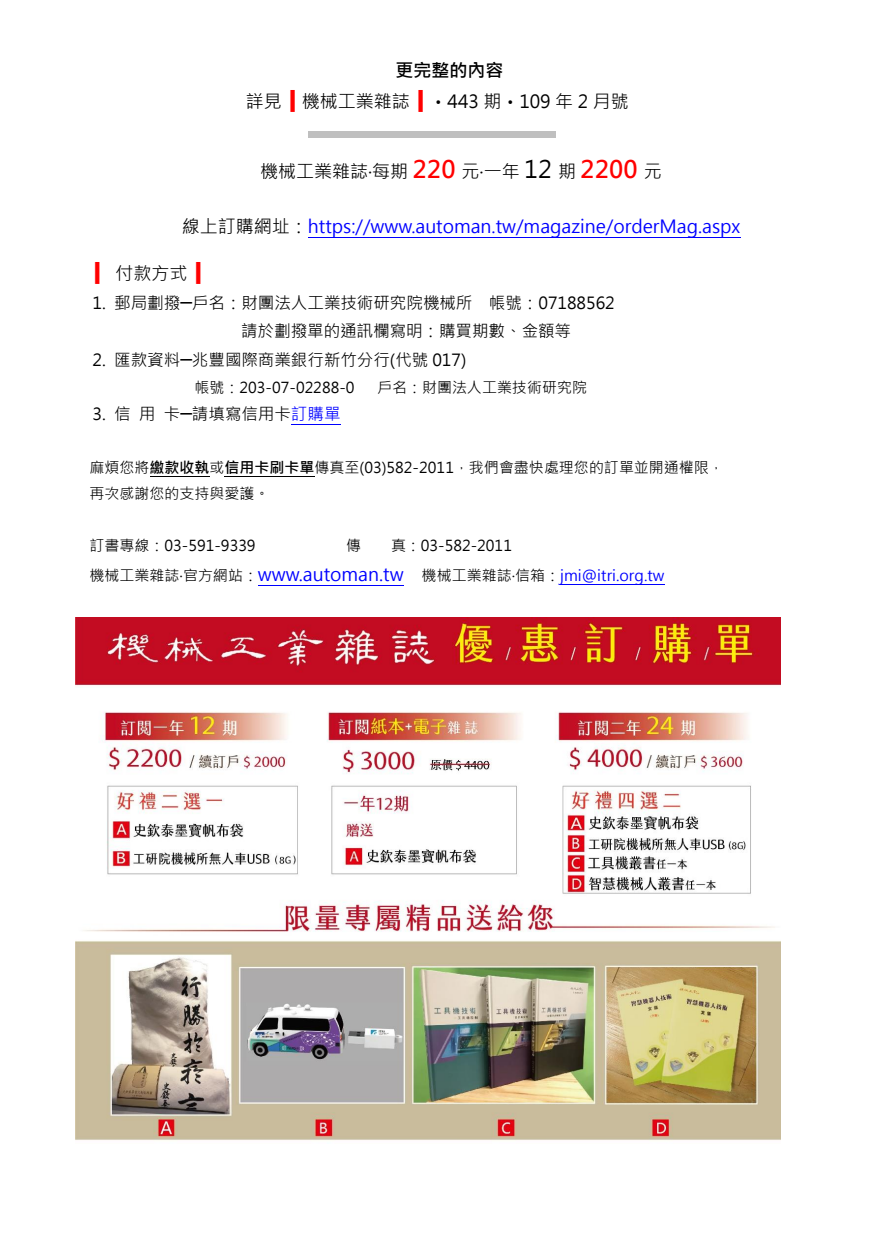
<style>
.page{position:relative;width:893px;height:1234px;background:#fff}
.page>*{position:absolute;margin:0;border:0;box-sizing:border-box;transform-origin:0 0}
.t1{font:18px/31.2px "Microsoft Jheng Hei";color:#000}
.t2{font:18px "Microsoft Jheng Hei";color:#00f}
.t3{font:16.5px/28.5px "Microsoft Jheng Hei";color:#000}
.t4{font:15px/26px "Microsoft Jheng Hei";color:#000}
.s1{font-weight:700}
.s2{color:#f00}
.s3{font-family:"P Ming Li U"}
.s4{font-weight:700;font-size:24px;color:#f00}
.s5{font-size:24px}
.s6{color:#000}
.s7{color:#00f}
.s8{font-size:18px;color:#00f}
</style>
<div class="page">
<hr style="left:308px;top:237px;width:432px;height:1px;background:#00f">
<hr style="left:291px;top:424px;width:49px;height:1px;background:#00f">
<hr style="left:150px;top:476px;width:60px;height:1px;background:#000">
<hr style="left:224px;top:476px;width:91px;height:1px;background:#000">
<hr style="left:258px;top:584px;width:146px;height:1px;background:#00f">
<hr style="left:560px;top:584px;width:105px;height:1px;background:#00f">
<img style="left:75px;top:617px;width:706px;height:523px">
<div style="left:308px;top:131px;width:247px;height:7px;background:#bfbfbf"></div>
<p class="t1" style="left:246px;top:53px;width:384px;text-indent:149px"><span class="s1">更完整的內容<br></span>詳見 <span class="s2">▍</span>機械工業雜誌 <span class="s2">▍</span><span class="s3">‧</span>443 期<span class="s3">‧</span>109 年 2 月號</p>
<p class="t1" style="left:260px;top:154px;width:403px">機械工業雜誌‧每期 <span class="s4">220</span> 元‧一年 <span class="s5">12</span> 期 <span class="s4">2200</span> 元</p>
<p class="t2" style="left:182px;top:213px;width:560px"><span class="s6">線上訂購網址：</span>https://www.automan.tw/magazine/orderMag.aspx</p>
<p class="t1" style="left:96px;top:255px;width:113px"><span class="s2">▍</span> 付款方式 <span class="s2">▍</span></p>
<p class="t3" style="left:241px;top:287px;width:375px;text-indent:-148px">1. 郵局劃撥─戶名：財團法人工業技術研究院機械所 帳號：07188562請於劃撥單的通訊欄寫明：購買期數、金額等</p>
<p class="t3" style="left:93px;top:344px;width:375px">2. 匯款資料─兆豐國際商業銀行新竹分行(代號 017)</p>
<p class="t4" style="left:195px;top:372px;width:161px">帳號：203-07-02288-0</p>
<p class="t4" style="left:377px;top:372px;width:211px">戶名：財團法人工業技術研究院</p>
<p class="t3" style="left:93px;top:398px;width:250px">3. 信用卡─請填寫信用卡<span class="s7">訂購單</span></p>
<p class="t4" style="left:90px;top:453px;width:636px">麻煩您將<span class="s1">繳款收執</span>或<span class="s1">信用卡刷卡單</span>傳真至(03)582-2011，我們會盡快處理您的訂單並開通權限，再次感謝您的支持與愛護。</p>
<p class="t4" style="left:90px;top:530px;width:168px">訂書專線：03-591-9339</p>
<p class="t4" style="left:346px;top:530px;width:16px">傳</p>
<p class="t4" style="left:90px;top:528px;width:576px;line-height:29.8px;text-indent:301px">真：03-582-2011<br>機械工業雜誌‧官方網站：<span class="s8">www.automan.tw</span> 機械工業雜誌‧信箱：<span class="s7">jmi@itri.org.tw</span></p>
</div>
